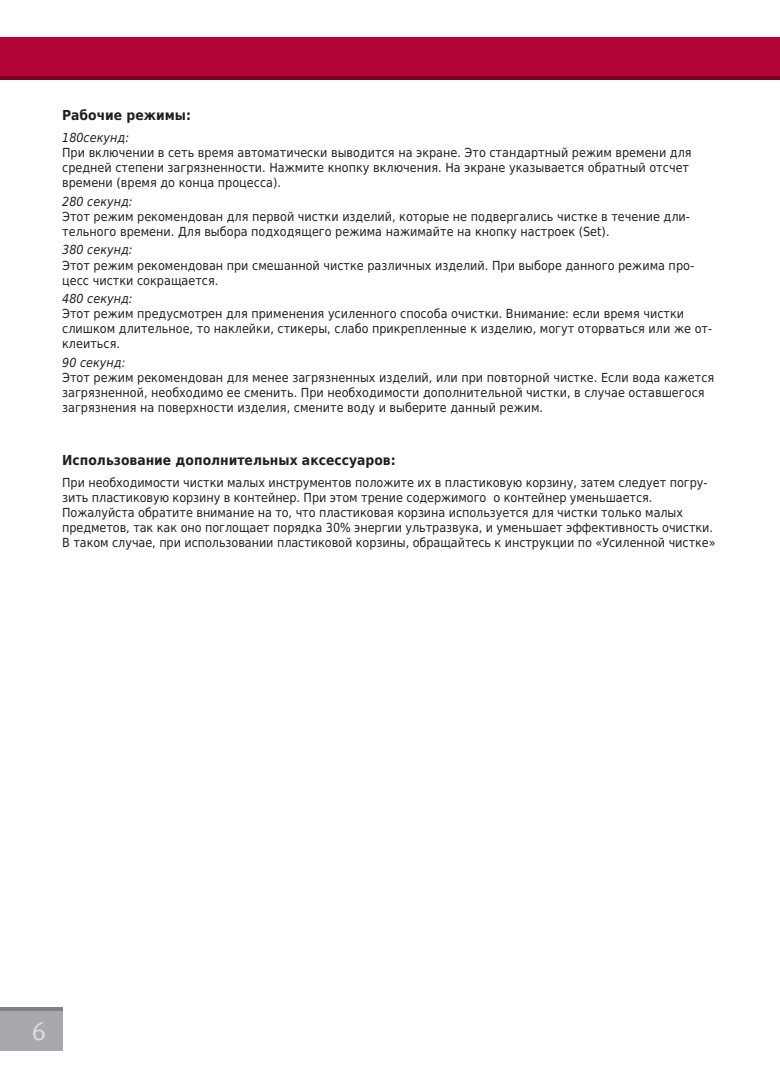
<style>
.page{position:relative;width:780px;height:1088px;background:#fff}
.page>*{position:absolute;margin:0;border:0;box-sizing:border-box;transform-origin:0 0}
.t1{font:26.25px "Meta Normal LFC";color:#dcdddf}
.t2{font:700 13.75px "DejaVu Sans Condensed";color:#231f20}
.t3{font:12.5px/15px "DejaVu Sans Condensed";color:#231f20}
.t4{font:italic 12.5px "DejaVu Sans Condensed";color:#231f20}
</style>
<div class="page">
<div style="left:0;top:38px;width:762px;height:42px;background:#b30437"></div>
<div style="left:762px;top:38px;width:18px;height:42px;background:#b30437"></div>
<div style="left:0;top:1007px;width:62px;height:43px;background:#a8a9ad"></div>
<hr style="left:0;top:1007px;width:62px;height:4px;background:#808285">
<hr style="left:0;top:77px;width:762px;height:3px;background:#79001c">
<hr style="left:762px;top:77px;width:18px;height:3px;background:#79001c">
<p class="t2" style="left:62px;top:104px;width:130px">Рабочие режимы:</p>
<p class="t4" style="left:62px;top:129px;width:68px">180секунд:</p>
<p class="t3" style="left:62px;top:145px;width:631px">При включении в сеть время автоматически выводится на экране. Это стандартный режим времени для средней степени загрязненности. Нажмите кнопку включения. На экране указывается обратный отcчет времени (время до конца процесса).</p>
<p class="t4" style="left:62px;top:193px;width:72px">280 секунд:</p>
<p class="t3" style="left:62px;top:208px;width:629px">Этот режим рекомендован для первой чистки изделий, которые не подвергались чистке в течение дли&shy;тельного времени. Для выбора подходящего режима нажимайте на кнопку настроек (Set).</p>
<p class="t4" style="left:62px;top:241px;width:72px">380 секунд:</p>
<p class="t3" style="left:62px;top:257px;width:633px">Этот режим рекомендован при смешанной чистке различных изделий. При выборе данного режима про&shy;цесс чистки сокращается.</p>
<p class="t4" style="left:62px;top:290px;width:72px">480 секунд:</p>
<p class="t3" style="left:62px;top:305px;width:651px">Этот режим предусмотрен для применения усиленного способа очистки. Внимание: если время чистки слишком длительное, то наклейки, стикеры, слабо прикрепленные к изделию, могут оторваться или же от&shy;клеиться.</p>
<p class="t4" style="left:62px;top:353px;width:65px">90 секунд:</p>
<p class="t3" style="left:62px;top:369px;width:653px">Этот режим рекомендован для менее загрязненных изделий, или при повторной чистке. Если вода кажется загрязненной, необходимо ее сменить. При необходимости дополнительной чистки, в случае оставшегося загрязнения на поверхности изделия, смените воду и выберите данный режим.</p>
<p class="t2" style="left:62px;top:449px;width:335px">Использование дополнительных аксессуаров:</p>
<p class="t3" style="left:62px;top:474px;width:655px">При необходимости чистки малых инструментов положите их в пластиковую корзину, затем следует погру&shy;зить пластиковую корзину в контейнер. При этом трение содержимого о контейнер уменьшается.<br>Пожалуйста обратите внимание на то, что пластиковая корзина используется для чистки только малых предметов, так как оно поглощает порядка 30% энергии ультразвука, и уменьшает эффективность очистки.<br>В таком случае, при использовании пластиковой корзины, обращайтесь к инструкции по «Усиленной чистке»</p>
<h1 class="t1" style="left:32px;top:1016px;width:16px">6</h1>
</div>
